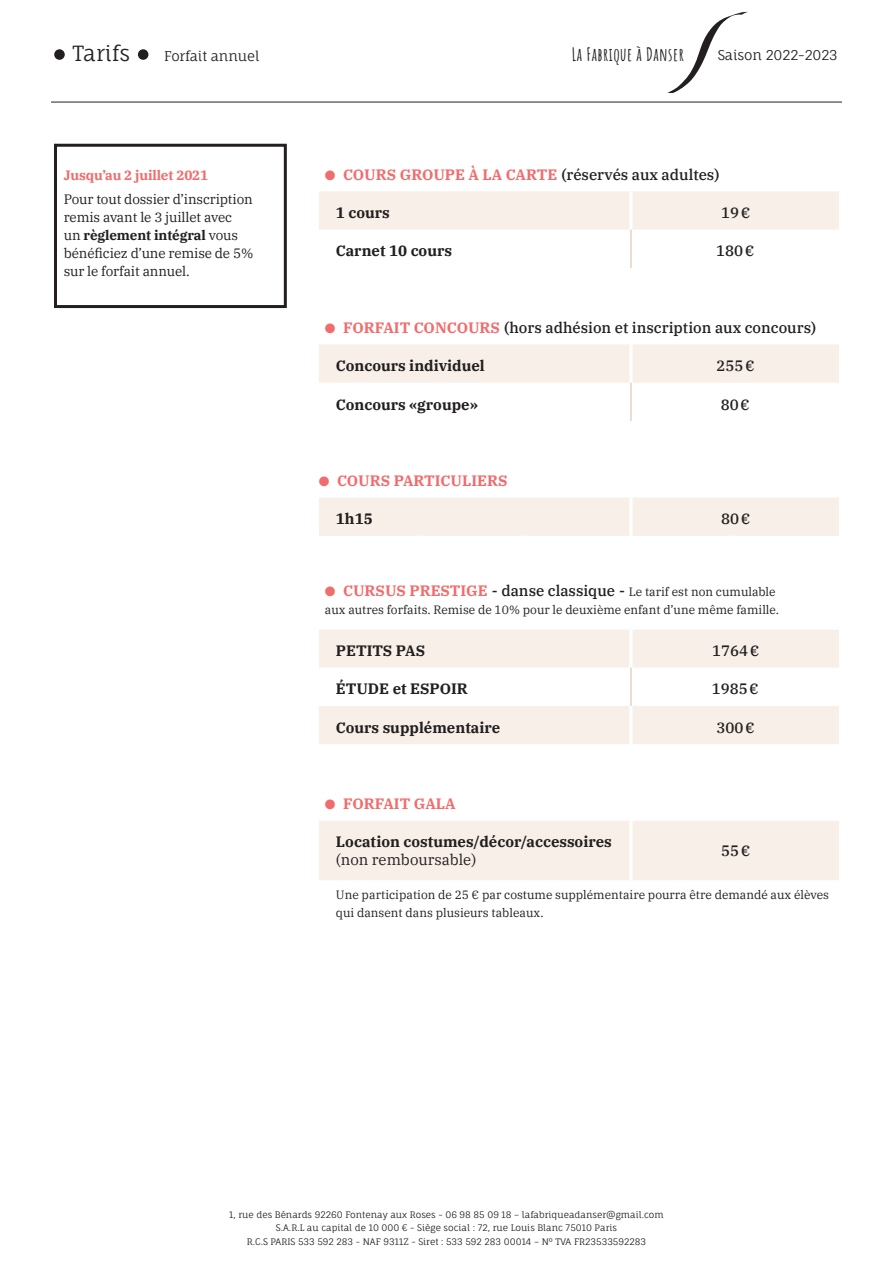
<style>
.page{position:relative;width:893px;height:1263px;background:#fff}
.page>*{position:absolute;margin:0;border:0;box-sizing:border-box;transform-origin:0 0}
.t1{font:21px "Fauna One";color:#231f20}
.t2{font:700 18px "Amatic SC";letter-spacing:.025em;color:#231f20}
.t3{font:700 15px/18px "IBM Plex Serif";color:#231f20}
.t4{font:500 15px "IBM Plex Serif";color:#231f20}
.t5{font:700 15px "IBM Plex Serif";color:#f16c6c}
.t6{font:13.5px/18px "IBM Plex Serif";letter-spacing:-.01em;color:#231f20}
.t7{font:13.5px "Fauna One";letter-spacing:-.01em;color:#231f20}
.t8{font:700 13.5px "IBM Plex Serif";letter-spacing:-.01em;color:#f16c6c}
.t9{font:12px/18px "IBM Plex Serif";color:#231f20}
.t10{font:9px "Fauna One";color:#231f20}
.s1{font-weight:700}
.s2{color:#f16c6c}
.s3{font-weight:700;color:#f16c6c}
.s4{font-weight:700;font-size:15px;color:#f16c6c}
.s5{font-weight:500;font-size:15px}
.s6{font-weight:400}
</style>
<div class="page">
<hr style="left:51px;top:102px;width:791px;height:1px;background:#231f20">
<svg style="left:319px;top:191px;width:520px;height:689px"></svg>
<svg style="left:319px;top:621px;width:520px;height:8px"></svg>
<hr style="left:629px;top:191px;width:3px;height:39px;background:#fff">
<hr style="left:421px;top:268px;width:3px;height:38px;background:#fff">
<hr style="left:525px;top:268px;width:3px;height:38px;background:#fff">
<hr style="left:629px;top:268px;width:3px;height:38px;background:#fff">
<hr style="left:629px;top:344px;width:3px;height:39px;background:#fff">
<hr style="left:421px;top:421px;width:3px;height:38px;background:#fff">
<hr style="left:525px;top:421px;width:3px;height:38px;background:#fff">
<hr style="left:629px;top:421px;width:3px;height:38px;background:#fff">
<hr style="left:629px;top:497px;width:3px;height:39px;background:#fff">
<hr style="left:421px;top:536px;width:3px;height:38px;background:#fff">
<hr style="left:525px;top:536px;width:3px;height:38px;background:#fff">
<hr style="left:629px;top:536px;width:3px;height:38px;background:#fff">
<hr style="left:629px;top:629px;width:3px;height:39px;background:#fff">
<hr style="left:629px;top:706px;width:3px;height:38px;background:#fff">
<hr style="left:421px;top:744px;width:3px;height:38px;background:#fff">
<hr style="left:525px;top:744px;width:3px;height:38px;background:#fff">
<hr style="left:629px;top:744px;width:3px;height:38px;background:#fff">
<hr style="left:629px;top:821px;width:3px;height:59px;background:#fff">
<hr style="left:733px;top:268px;width:3px;height:38px;background:#fff">
<hr style="left:733px;top:421px;width:3px;height:38px;background:#fff">
<hr style="left:733px;top:536px;width:3px;height:38px;background:#fff">
<hr style="left:733px;top:744px;width:3px;height:38px;background:#fff">
<hr style="left:630px;top:230px;width:2px;height:38px;background:#e3d3c4">
<hr style="left:630px;top:383px;width:2px;height:38px;background:#e3d3c4">
<hr style="left:630px;top:668px;width:2px;height:38px;background:#e3d3c4">
<div style="left:54px;top:144px;width:233px;height:164px;border:3px solid #231f20"></div>
<svg style="left:667px;top:12px;width:81px;height:81px"></svg>
<div style="left:54px;top:49px;width:11px;height:11px;background:#231f20;border-radius:50%"></div>
<div style="left:138px;top:49px;width:10px;height:11px;background:#231f20;border-radius:50%"></div>
<p class="t1" style="left:73px;top:40px;width:59px">Tarifs</p>
<p class="t7" style="left:164px;top:48px;width:97px">Forfait annuel</p>
<p class="t2" style="left:572px;top:40px;width:114px">La Fabrique à Danser</p>
<p class="t7" style="left:718px;top:47px;width:121px">Saison 2022-2023</p>
<p class="t8" style="left:64px;top:164px;width:146px">Jusqu’au 2 juillet 2021</p>
<p class="t6" style="left:64px;top:189px;width:191px">Pour tout dossier d’inscription remis avant le 3 juillet avec<br>un <span class="s1">règlement intégral</span> vous bénéficiez d’une remise de 5% sur le forfait annuel.</p>
<p class="t4" style="left:325px;top:163px;width:396px"><span class="s2">●</span> <span class="s3">COURS GROUPE À LA CARTE</span> (réservés aux adultes)</p>
<p class="t3" style="left:336px;top:203px;width:55px">1 cours</p>
<p class="t4" style="left:721px;top:201px;width:31px">19€</p>
<p class="t3" style="left:336px;top:241px;width:118px">Carnet 10 cours</p>
<p class="t4" style="left:716px;top:239px;width:40px">180€</p>
<p class="t4" style="left:325px;top:316px;width:493px"><span class="s2">●</span> <span class="s3">FORFAIT CONCOURS</span> (hors adhésion et inscription aux concours)</p>
<p class="t3" style="left:336px;top:356px;width:150px">Concours individuel</p>
<p class="t4" style="left:717px;top:354px;width:40px">255€</p>
<p class="t3" style="left:336px;top:394px;width:144px">Concours «groupe»</p>
<p class="t4" style="left:721px;top:393px;width:31px">80€</p>
<p class="t5" style="left:319px;top:469px;width:190px">● COURS PARTICULIERS</p>
<p class="t3" style="left:336px;top:509px;width:38px">1h15</p>
<p class="t4" style="left:721px;top:507px;width:31px">80€</p>
<p class="t9" style="left:325px;top:582px;width:456px"><span class="s2">●</span> <span class="s4">CURSUS PRESTIGE</span> <span class="s5">- danse classique -</span> Le tarif est non cumulable aux autres forfaits. Remise de 10% pour le deuxième enfant d’une même famille.</p>
<p class="t3" style="left:336px;top:641px;width:91px">PETITS PAS</p>
<p class="t4" style="left:712px;top:639px;width:49px">1764€</p>
<p class="t3" style="left:336px;top:679px;width:133px">ÉTUDE et ESPOIR</p>
<p class="t4" style="left:712px;top:677px;width:49px">1985€</p>
<p class="t3" style="left:336px;top:717px;width:166px">Cours supplémentaire</p>
<p class="t4" style="left:717px;top:716px;width:40px">300€</p>
<p class="t5" style="left:325px;top:792px;width:132px">● FORFAIT GALA</p>
<p class="t3" style="left:336px;top:831px;width:277px">Location costumes/décor/accessoires <span class="s6">(non remboursable)</span></p>
<p class="t4" style="left:721px;top:839px;width:31px">55€</p>
<p class="t9" style="left:336px;top:884px;width:495px">Une participation de 25 € par costume supplémentaire pourra être demandé aux élèves qui dansent dans plusieurs tableaux.</p>
<p class="t10" style="left:229px;top:1209px;width:436px">1, rue des Bénards 92260 Fontenay aux Roses - 06 98 85 09 18 – lafabriqueadanser@gmail.com</p>
<p class="t10" style="left:276px;top:1222px;width:343px">S.A.R.L au capital de 10 000 € - Siège social : 72, rue Louis Blanc 75010 Paris</p>
<p class="t10" style="left:247px;top:1236px;width:401px">R.C.S PARIS 533 592 283 - NAF 9311Z - Siret : 533 592 283 00014 – N° TVA FR23533592283</p>
</div>
